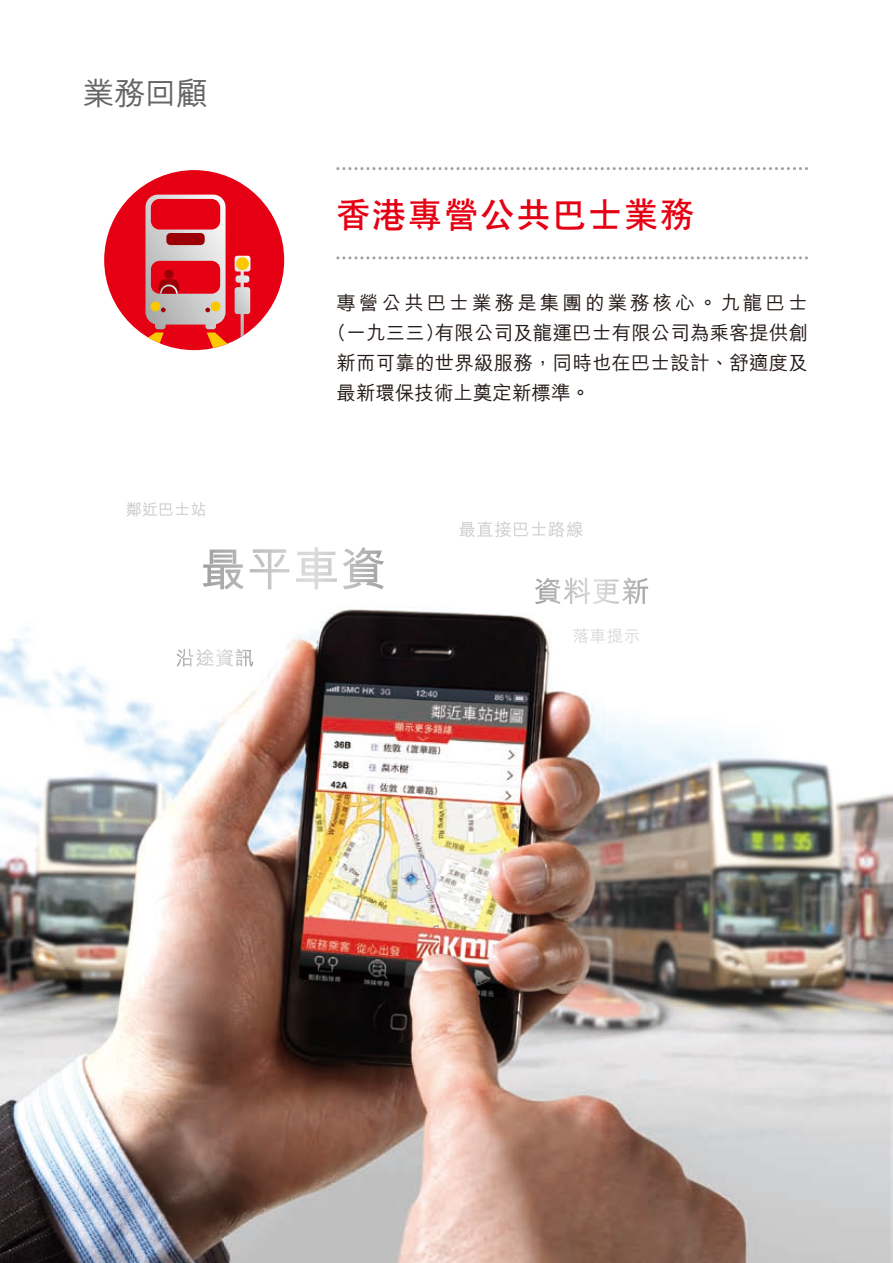
<style>
.page{position:relative;width:893px;height:1263px;background:#fff}
.page>*{position:absolute;margin:0;border:0;box-sizing:border-box;transform-origin:0 0}
.t1{font:700 36px "C Hei 2 HK";color:#e60013}
.t2{font:500 31.5px "M Hei HK";color:#666565}
.t3{font:500 19.5px "M Hei HK";letter-spacing:.005em;color:#231916}
.t4{font:500 19.5px "M Hei HK";letter-spacing:.16em;color:#231916}
</style>
<div class="page">
<img style="left:0;top:170px;width:893px;height:1093px">
<div style="left:104px;top:170px;width:180px;height:180px;background:#e60013;border-radius:50%"></div>
<svg style="left:144px;top:195px;width:85px;height:155px"></svg>
<div style="left:211px;top:301px;width:10px;height:10px;background:#fcc800;border-radius:50%"></div>
<svg style="left:235px;top:256px;width:15px;height:85px"></svg>
<div style="left:236px;top:257px;width:13px;height:13px;background:#fcc800;border-radius:50%"></div>
<svg style="left:176px;top:648px;width:77px;height:19px"></svg>
<svg style="left:203px;top:547px;width:181px;height:42px"></svg>
<svg style="left:535px;top:577px;width:113px;height:27px"></svg>
<img style="left:477px;top:521px;width:106px;height:16px">
<img style="left:126px;top:502px;width:79px;height:15px">
<svg style="left:573px;top:628px;width:66px;height:15px"></svg>
<svg style="left:336px;top:167px;width:472px;height:3px"></svg>
<svg style="left:336px;top:256px;width:472px;height:3px"></svg>
<h2 class="t2" style="left:83px;top:70px;width:127px">業務回顧</h2>
<h1 class="t1" style="left:335px;top:189px;width:361px">香港專營公共巴士業務</h1>
<p class="t4" style="left:337px;top:288px;width:473px">專營公共巴士業務是集團的業務核心。九龍巴士</p>
<p class="t3" style="left:327px;top:318px;width:483px">（一九三三）有限公司及龍運巴士有限公司為乘客提供創</p>
<p class="t3" style="left:337px;top:348px;width:473px">新而可靠的世界級服務，同時也在巴士設計、舒適度及</p>
<p class="t3" style="left:337px;top:378px;width:255px">最新環保技術上奠定新標準。</p>
</div>
